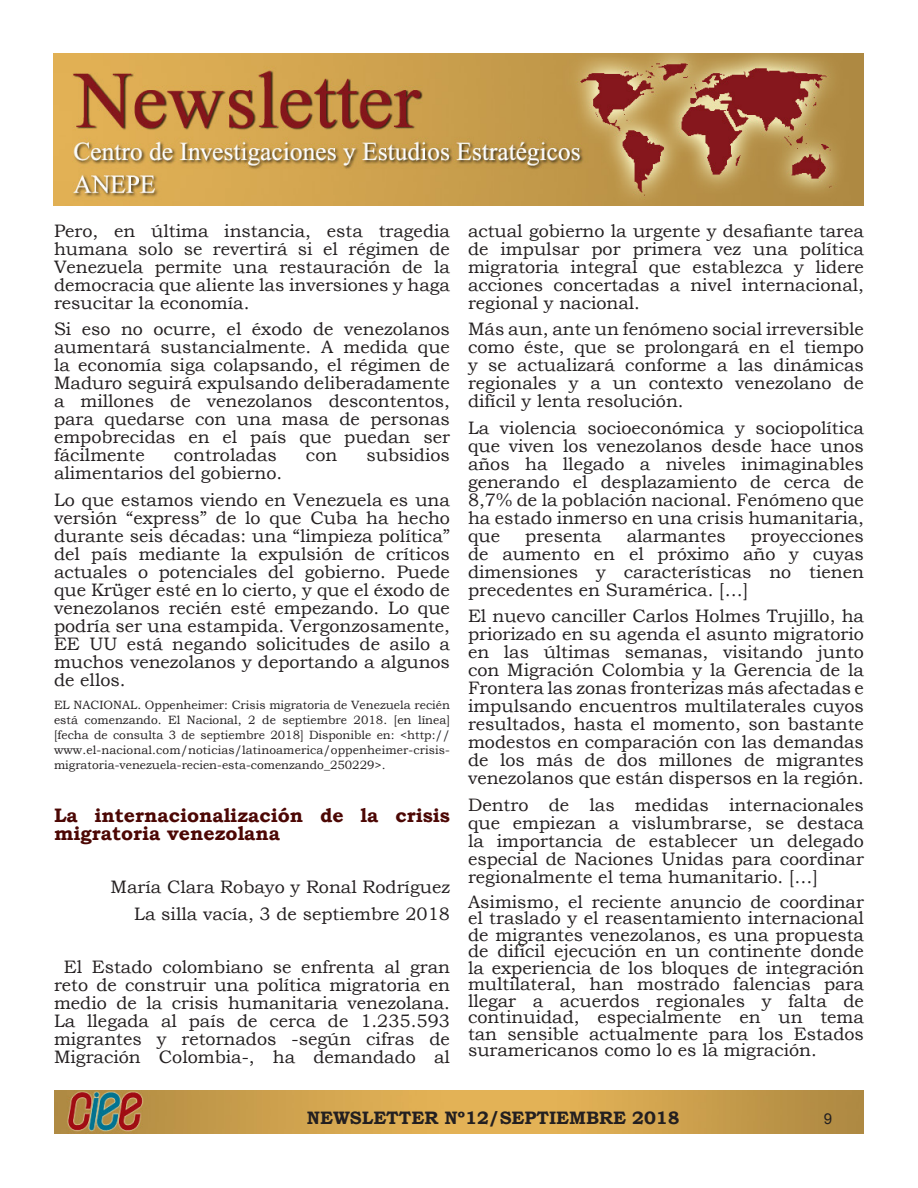
<style>
.page{position:relative;width:918px;height:1188px;background:#fff}
.page>*{position:absolute;margin:0;border:0;box-sizing:border-box;transform-origin:0 0}
.t1{font:700 19.5px/18px "Bookman Old Style";color:#4c0704}
.t2{font:18px/18px "Bookman Old Style";color:#231f20;text-align:justify}
.t3{font:700 18px "Bookman Old Style";color:#231f20}
.t4{font:15px "Arial";color:#231f20}
.t5{font:12px/15px "Bookman Old Style";color:#231f20;text-align:justify}
</style>
<div class="page">
<img style="left:54px;top:1090px;width:810px;height:43px">
<img style="left:53px;top:54px;width:811px;height:151px">
<p class="t2" style="left:54px;top:222px;width:398px">Pero, en última instancia, esta tragedia humana solo se revertirá si el régimen de Venezuela permite una restauración de la democracia que aliente las inversiones y haga resucitar la economía.</p>
<p class="t2" style="left:54px;top:320px;width:398px">Si eso no ocurre, el éxodo de venezolanos aumentará sustancialmente. A medida que la economía siga colapsando, el régimen de Maduro seguirá expulsando deliberadamente a millones de venezolanos descontentos, para quedarse con una masa de personas empobrecidas en el país que puedan ser fácilmente</p>
<p class="t2" style="left:174px;top:446px;width:104px">controladas</p>
<p class="t2" style="left:306px;top:446px;width:33px">con</p>
<p class="t2" style="left:366px;top:446px;width:85px">subsidios</p>
<p class="t2" style="left:54px;top:464px;width:230px">alimentarios del gobierno.</p>
<p class="t2" style="left:54px;top:491px;width:398px">Lo que estamos viendo en Venezuela es una versión “express” de lo que Cuba ha hecho durante seis décadas: una “limpieza política” del país mediante la expulsión de críticos actuales o potenciales del gobierno. Puede que Krüger esté en lo cierto, y que el éxodo de venezolanos recién esté empezando. Lo que podría ser una estampida. Vergonzosamente, EE UU está negando solicitudes de asilo a muchos venezolanos y deportando a algunos de ellos.</p>
<p class="t5" style="left:54px;top:698px;width:398px">EL NACIONAL. Oppenheimer: Crisis migratoria de Venezuela recién está comenzando. El Nacional, 2 de septiembre 2018. [en línea] [fecha de consulta 3 de septiembre 2018] Disponible en: &lt;http:// www.el-nacional.com/noticias/latinoamerica/oppenheimer-crisis&shy;migratoria-venezuela-recien-esta-comenzando_250229&gt;.</p>
<p class="t1" style="left:54px;top:806px;width:398px">La internacionalización de la crisis migratoria venezolana</p>
<p class="t2" style="left:111px;top:878px;width:341px">María Clara Robayo y Ronal Rodríguez</p>
<p class="t2" style="left:134px;top:905px;width:317px">La silla vacía, 3 de septiembre 2018</p>
<p class="t2" style="left:54px;top:958px;width:398px;text-align:center">El Estado colombiano se enfrenta al gran reto de construir una política migratoria en medio de la crisis humanitaria venezolana.<br>La llegada al país de cerca de 1.235.593 migrantes y retornados -según cifras de Migración Colombia-, ha demandado al</p>
<p class="t2" style="left:468px;top:222px;width:398px">actual gobierno la urgente y desafiante tarea de impulsar por primera vez una política migratoria integral que establezca y lidere acciones concertadas a nivel internacional, regional y nacional.</p>
<p class="t2" style="left:468px;top:320px;width:398px">Más aun, ante un fenómeno social irreversible como éste, que se prolongará en el tiempo y se actualizará conforme a las dinámicas regionales y a un contexto venezolano de difícil y lenta resolución.</p>
<p class="t2" style="left:468px;top:419px;width:398px">La violencia socioeconómica y sociopolítica que viven los venezolanos desde hace unos años ha llegado a niveles inimaginables generando el desplazamiento de cerca de 8,7% de la población nacional. Fenómeno que ha estado inmerso en una crisis humanitaria, que</p>
<p class="t2" style="left:525px;top:527px;width:78px">presenta</p>
<p class="t2" style="left:627px;top:527px;width:100px">alarmantes</p>
<p class="t2" style="left:468px;top:527px;width:398px;text-indent:283px">proyecciones de aumento en el próximo año y cuyas dimensiones y características no tienen precedentes en Suramérica. […]</p>
<p class="t2" style="left:468px;top:607px;width:398px">El nuevo canciller Carlos Holmes Trujillo, ha priorizado en su agenda el asunto migratorio en las últimas semanas, visitando junto con Migración Colombia y la Gerencia de la Frontera las zonas fronterizas más afectadas e impulsando encuentros multilaterales cuyos resultados, hasta el momento, son bastante modestos en comparación con las demandas de los más de dos millones de migrantes venezolanos que están dispersos en la región.</p>
<p class="t2" style="left:468px;top:796px;width:398px">Dentro de las medidas internacionales que empiezan a vislumbrarse, se destaca la importancia de establecer un delegado especial de Naciones Unidas para coordinar regionalmente el tema humanitario. […]</p>
<p class="t2" style="left:468px;top:893px;width:398px;line-height:16.5px">Asimismo, el reciente anuncio de coordinar el traslado y el reasentamiento internacional de migrantes venezolanos, es una propuesta de difícil ejecución en un continente donde la experiencia de los bloques de integración multilateral, han mostrado falencias para llegar a acuerdos regionales y falta de continuidad, especialmente en un tema tan sensible actualmente para los Estados suramericanos como lo es la migración.</p>
<p class="t3" style="left:307px;top:1105px;width:374px">NEWSLETTER Nº12/SEPTIEMBRE 2018</p>
<p class="t4" style="left:824px;top:1109px;width:10px">9</p>
</div>
